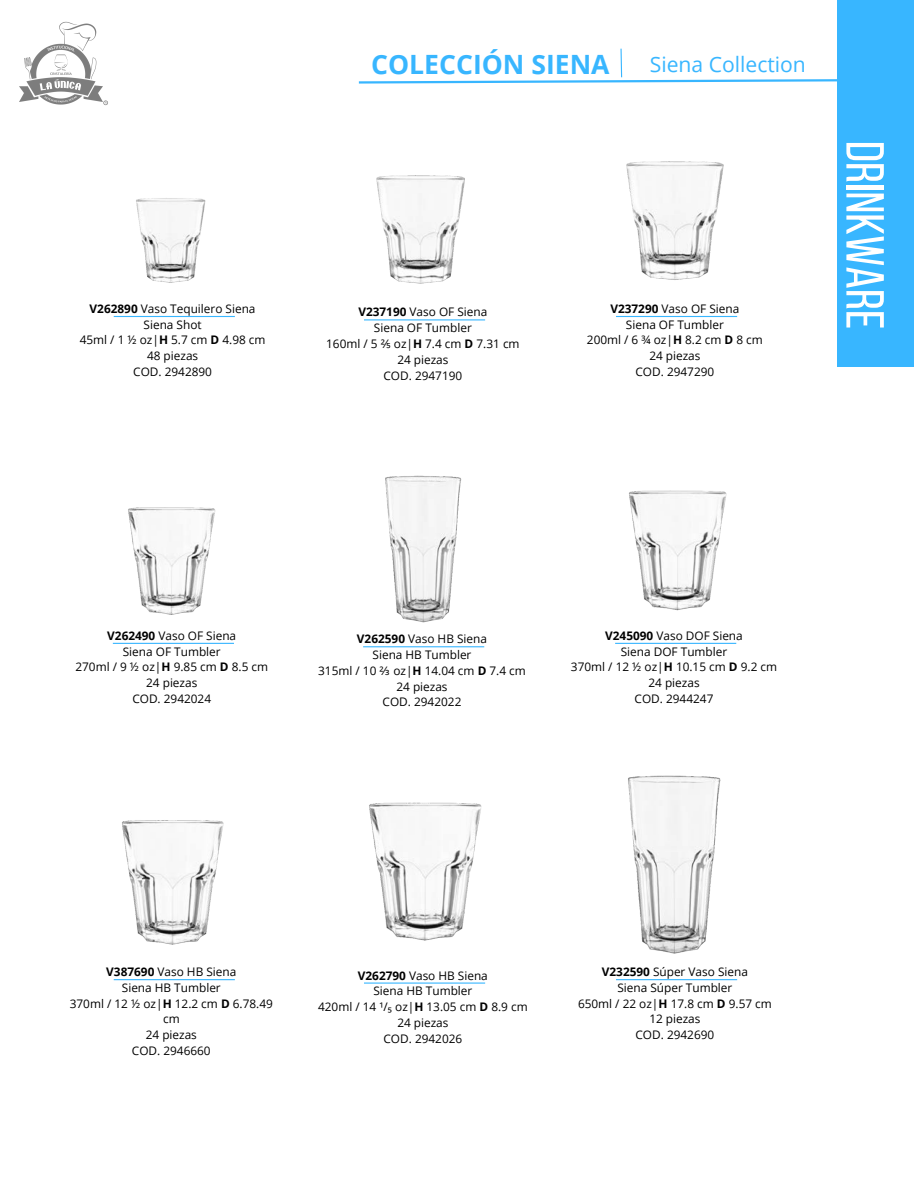
<style>
.page{position:relative;width:918px;height:1188px;background:#fff}
.page>*{position:absolute;margin:0;border:0;box-sizing:border-box;transform-origin:0 0}
.t1{font:53.4px "Bebas Neue";color:#fff}
.t2{font:700 26.55px "Open Sans";color:#38b6ff}
.t3{font:21.15px "Open Sans";color:#38b6ff}
.t4{font:11.85px/15.8px "Open Sans";color:#000;text-align:center}
.s1{font-weight:700}
.s2{font-family:"Noto Sans"}
</style>
<div class="page">
<img style="left:136px;top:198px;width:70px;height:85px">
<div style="left:837px;top:0;width:76px;height:366px;background:#38b6ff"></div>
<svg style="left:358px;top:48px;width:479px;height:36px"></svg>
<hr style="left:114px;top:316px;width:121px;height:1px;background:#38b6ff">
<hr style="left:363px;top:646px;width:121px;height:1px;background:#38b6ff">
<hr style="left:364px;top:983px;width:121px;height:1px;background:#38b6ff">
<img style="left:364px;top:175px;width:122px;height:145px">
<img style="left:616px;top:161px;width:122px;height:157px">
<img style="left:112px;top:507px;width:122px;height:137px">
<img style="left:615px;top:490px;width:122px;height:154px">
<img style="left:385px;top:475px;width:77px;height:148px">
<img style="left:113px;top:820px;width:122px;height:161px">
<img style="left:616px;top:775px;width:122px;height:205px">
<img style="left:364px;top:802px;width:122px;height:181px">
<img style="left:19px;top:21px;width:89px;height:85px">
<p class="t4" style="left:90px;top:300px;width:167px"><span class="s1">V262890</span> Vaso Tequilero Siena</p>
<p class="t4" style="left:144px;top:316px;width:60px">Siena Shot</p>
<p class="t4" style="left:80px;top:332px;width:187px">45ml / 1 ½ oz|<span class="s1">H</span> 5.7 cm <span class="s1">D</span> 4.98 cm</p>
<p class="t4" style="left:147px;top:348px;width:53px">48 piezas</p>
<p class="t4" style="left:133px;top:364px;width:80px">COD. 2942890</p>
<p class="t2" style="left:371px;top:45px;width:240px">COLECCIÓN SIENA</p>
<p class="t3" style="left:650px;top:50px;width:158px">Siena Collection</p>
<p class="t4" style="left:358px;top:304px;width:130px"><span class="s1">V237190</span> Vaso OF Siena</p>
<p class="t4" style="left:374px;top:320px;width:99px">Siena OF Tumbler</p>
<p class="t4" style="left:326px;top:336px;width:195px">160ml / 5 <span class="s2">⅖</span> oz|<span class="s1">H</span> 7.4 cm <span class="s1">D</span> 7.31 cm</p>
<p class="t4" style="left:397px;top:351px;width:53px">24 piezas</p>
<p class="t4" style="left:384px;top:367px;width:80px">COD. 2947190</p>
<p class="t4" style="left:610px;top:300px;width:130px"><span class="s1">V237290</span> Vaso OF Siena</p>
<p class="t4" style="left:626px;top:316px;width:99px">Siena OF Tumbler</p>
<p class="t4" style="left:587px;top:332px;width:178px">200ml / 6 ¾ oz|<span class="s1">H</span> 8.2 cm <span class="s1">D</span> 8 cm</p>
<p class="t4" style="left:649px;top:348px;width:53px">24 piezas</p>
<p class="t4" style="left:636px;top:364px;width:80px">COD. 2947290</p>
<p class="t1" style="left:886px;top:141px;width:190px;rotate:90deg">DRINKWARE</p>
<p class="t4" style="left:107px;top:627px;width:130px"><span class="s1">V262490</span> Vaso OF Siena</p>
<p class="t4" style="left:123px;top:643px;width:99px">Siena OF Tumbler</p>
<p class="t4" style="left:75px;top:659px;width:194px">270ml / 9 ½ oz|<span class="s1">H</span> 9.85 cm <span class="s1">D</span> 8.5 cm</p>
<p class="t4" style="left:146px;top:675px;width:53px">24 piezas</p>
<p class="t4" style="left:132px;top:690px;width:80px">COD. 2942024</p>
<p class="t4" style="left:357px;top:631px;width:132px"><span class="s1">V262590</span> Vaso HB Siena</p>
<p class="t4" style="left:373px;top:647px;width:100px">Siena HB Tumbler</p>
<p class="t4" style="left:318px;top:662px;width:209px">315ml / 10 <span class="s2">⅔</span> oz|<span class="s1">H</span> 14.04 cm <span class="s1">D</span> 7.4 cm</p>
<p class="t4" style="left:396px;top:678px;width:53px">24 piezas</p>
<p class="t4" style="left:383px;top:694px;width:80px">COD. 2942022</p>
<p class="t4" style="left:605px;top:627px;width:139px"><span class="s1">V245090</span> Vaso DOF Siena</p>
<p class="t4" style="left:621px;top:643px;width:108px">Siena DOF Tumbler</p>
<p class="t4" style="left:571px;top:659px;width:208px">370ml / 12 ½ oz|<span class="s1">H</span> 10.15 cm <span class="s1">D</span> 9.2 cm</p>
<p class="t4" style="left:648px;top:675px;width:53px">24 piezas</p>
<p class="t4" style="left:635px;top:690px;width:80px">COD. 2944247</p>
<p class="t4" style="left:106px;top:964px;width:132px"><span class="s1">V387690</span> Vaso HB Siena</p>
<p class="t4" style="left:122px;top:979px;width:100px">Siena HB Tumbler</p>
<p class="t4" style="left:70px;top:995px;width:205px">370ml / 12 ½ oz|<span class="s1">H</span> 12.2 cm <span class="s1">D</span> 6.78.49 cm</p>
<p class="t4" style="left:146px;top:1027px;width:53px">24 piezas</p>
<p class="t4" style="left:132px;top:1042px;width:80px">COD. 2946660</p>
<p class="t4" style="left:358px;top:967px;width:132px"><span class="s1">V262790</span> Vaso HB Siena</p>
<p class="t4" style="left:373px;top:983px;width:100px">Siena HB Tumbler</p>
<p class="t4" style="left:318px;top:999px;width:211px">420ml / 14 ¹/<span class="s2">₅</span> oz|<span class="s1">H</span> 13.05 cm <span class="s1">D</span> 8.9 cm</p>
<p class="t4" style="left:397px;top:1014px;width:53px">24 piezas</p>
<p class="t4" style="left:384px;top:1030px;width:80px">COD. 2942026</p>
<p class="t4" style="left:602px;top:964px;width:148px"><span class="s1">V232590</span> Súper Vaso Siena</p>
<p class="t4" style="left:617px;top:979px;width:116px">Siena Súper Tumbler</p>
<p class="t4" style="left:578px;top:995px;width:195px">650ml / 22 oz|<span class="s1">H</span> 17.8 cm <span class="s1">D</span> 9.57 cm</p>
<p class="t4" style="left:649px;top:1011px;width:53px">12 piezas</p>
<p class="t4" style="left:636px;top:1027px;width:80px">COD. 2942690</p>
</div>
